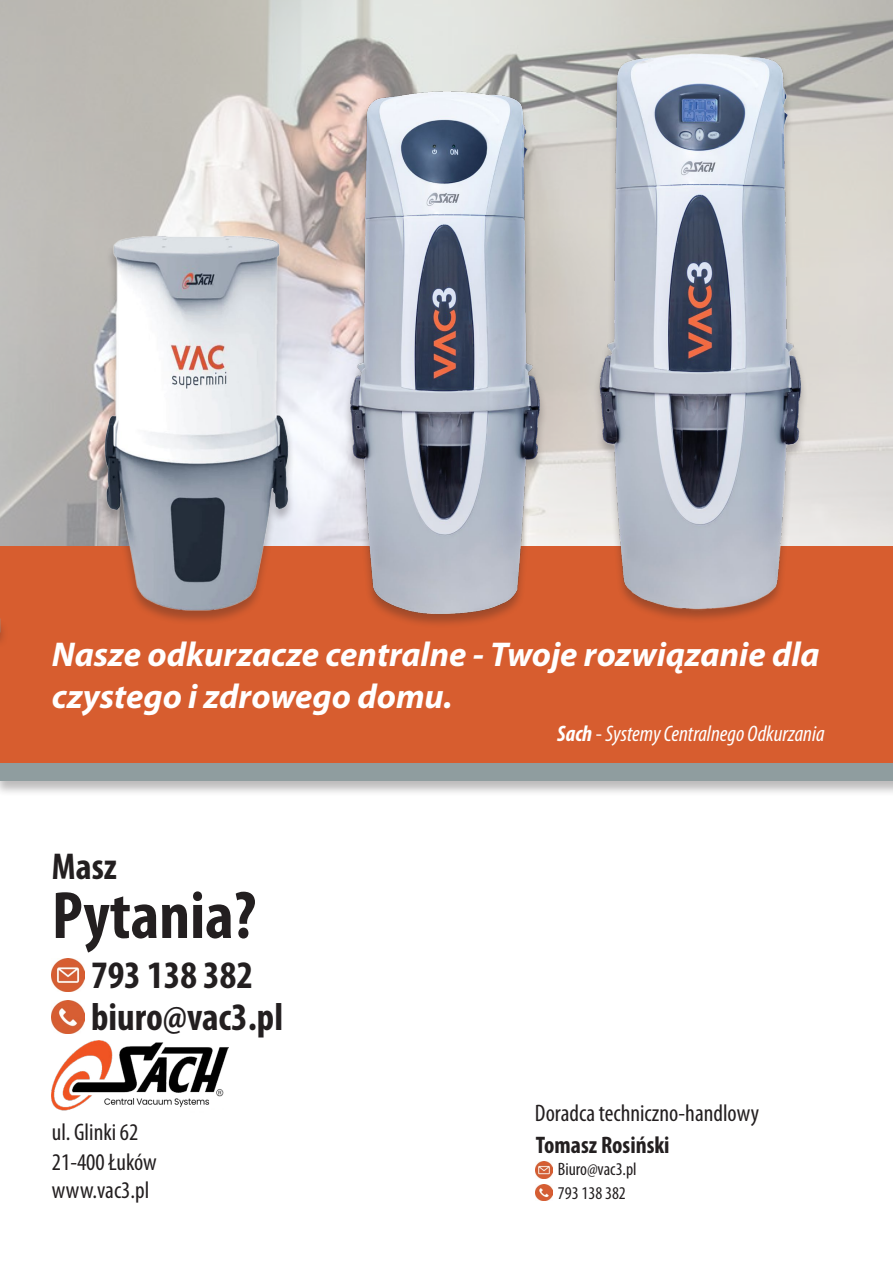
<style>
.page{position:relative;width:893px;height:1263px;background:#fff}
.page>*{position:absolute;margin:0;border:0;box-sizing:border-box;transform-origin:0 0}
.t1{font:700 condensed 67.5px "Myriad Pro";color:#231f20}
.t2{font:700 condensed 39px "Myriad Pro";color:#231f20}
.t3{font:700 condensed 37.5px "Myriad Pro";color:#231f20}
.t4{font:italic 700 34.5px/41.4px "Myriad Pro";color:#fff}
.t5{font:condensed 24px "Myriad Pro";color:#231f20}
.t6{font:700 condensed 24px "Myriad Pro";color:#231f20}
.t7{font:italic condensed 22.5px "Myriad Pro";color:#fff}
.t8{font:condensed 18px "Myriad Pro";color:#231f20}
.s1{font-weight:700}
.s2{font-style:normal}
</style>
<div class="page">
<img style="left:0;top:0;width:893px;height:546px">
<div style="left:0;top:546px;width:893px;height:217px;background:#d75d2f"></div>
<div style="left:0;top:763px;width:893px;height:34px;background:#231f20;opacity:.3"></div>
<div style="left:0;top:763px;width:893px;height:17px;background:#8f9d9f"></div>
<img style="left:52px;top:1040px;width:177px;height:71px">
<img style="left:52px;top:958px;width:32px;height:33px">
<img style="left:52px;top:1000px;width:32px;height:33px">
<div style="left:343px;top:93px;width:204px;height:536px;background:#231f20;opacity:.3"></div>
<img style="left:347px;top:88px;width:194px;height:528px">
<div style="left:593px;top:54px;width:215px;height:570px;background:#231f20;opacity:.3"></div>
<img style="left:597px;top:47px;width:206px;height:568px">
<div style="left:97px;top:237px;width:198px;height:388px;background:#231f20;opacity:.3"></div>
<img style="left:100px;top:201px;width:192px;height:411px">
<div style="left:0;top:619px;width:8px;height:30px;background:#231f20;opacity:.3"></div>
<img style="left:536px;top:1162px;width:17px;height:17px">
<img style="left:536px;top:1184px;width:16px;height:17px">
<p class="t4" style="left:52px;top:633px;width:769px">Nasze odkurzacze centralne - Twoje rozwiązanie dla czystego i zdrowego domu.</p>
<p class="t7" style="left:557px;top:720px;width:269px"><span class="s1">Sach</span> <span class="s2">-</span> Systemy Centralnego Odkurzania</p>
<p class="t3" style="left:52px;top:843px;width:67px">Masz</p>
<p class="t1" style="left:52px;top:873px;width:206px">Pytania?</p>
<p class="t2" style="left:91px;top:951px;width:163px">793 138 382</p>
<p class="t2" style="left:91px;top:992px;width:194px">biuro@vac3.pl</p>
<p class="t5" style="left:52px;top:1118px;width:88px">ul. Glinki 62</p>
<p class="t5" style="left:52px;top:1148px;width:107px">21-400 Łuków</p>
<p class="t5" style="left:52px;top:1175px;width:99px">www.vac3.pl</p>
<p class="t5" style="left:535px;top:1098px;width:226px">Doradca techniczno-handlowy</p>
<p class="t6" style="left:536px;top:1130px;width:135px">Tomasz Rosiński</p>
<p class="t8" style="left:558px;top:1158px;width:80px">Biuro@vac3.pl</p>
<p class="t8" style="left:558px;top:1182px;width:70px">793 138 382</p>
</div>
